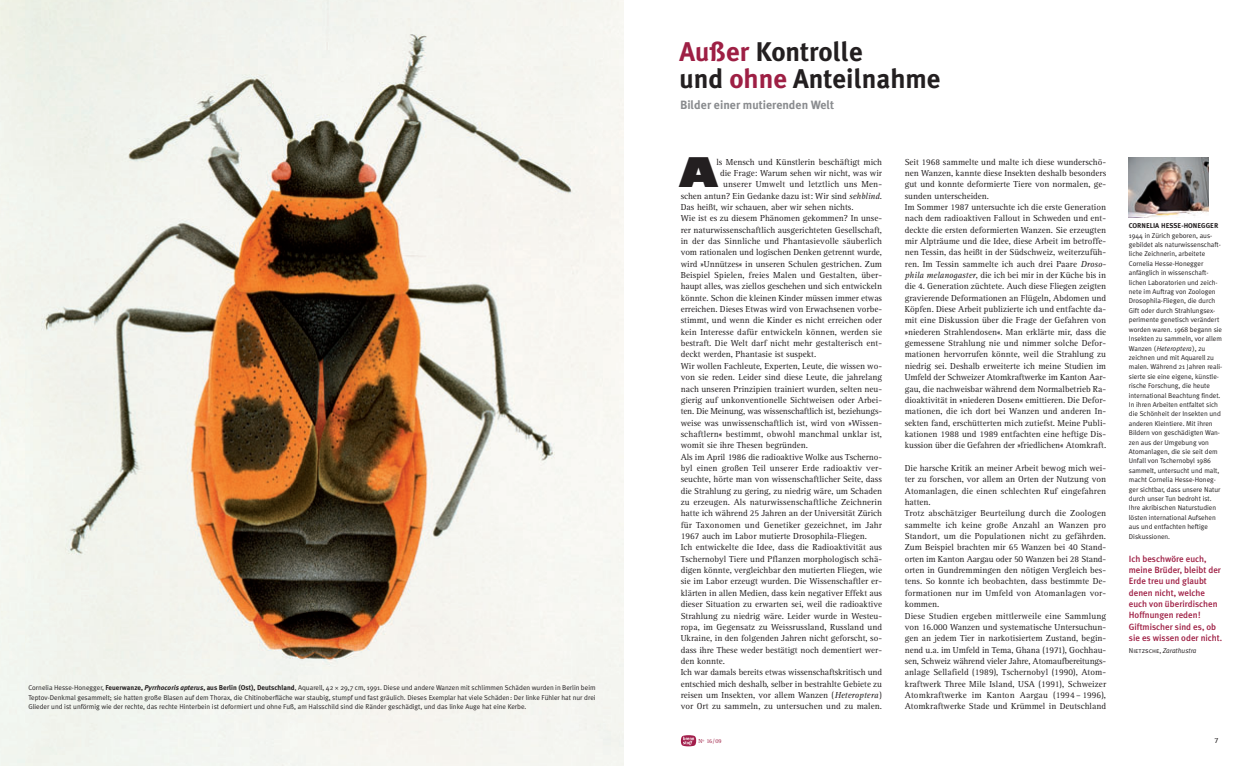
<style>
.page{position:relative;width:1248px;height:766px;background:#fff}
.page>*{position:absolute;margin:0;border:0;box-sizing:border-box;transform-origin:0 0}
.t1{font:800 40px "Gill Sans";color:#231f20}
.t2{font:700 27px/27px "Meta Plus";color:#231f20}
.t3{font:700 12px "Meta Plus";color:#8a8c8f}
.t4{font:9px/11.3px "Rotis Serif";color:#231f20}
.t5{font:500 9px/11.3px "Meta Plus";color:#9e1f44}
.t6{font:8px "Rotis Serif";color:#231f20}
.t7{font:7px/9.4px "Meta Plus Normal";color:#231f20}
.t8{font:700 7px "Meta Plus";color:#231f20}
.t9{font:italic 7px "Meta Plus Normal";color:#231f20}
.t10{font:6px "Rotis Serif";color:#9e1f44}
.s1{font-family:"Meta Plus";font-weight:700}
.s2{font-family:"Meta Plus";font-weight:700;font-style:italic}
.s3{font-family:"The Sans Semi Light Expert"}
.s4{color:#9e1f44}
.s5{font-style:italic}
.s6{font-family:"Meta Plus Normal Caps";font-style:normal}
</style>
<div class="page">
<svg style="left:680px;top:735px;width:16px;height:11px"></svg>
<img style="left:0;top:0;width:624px;height:765px">
<img style="left:1128px;top:157px;width:80px;height:60px">
<p class="t7" style="left:28px;top:683px;width:568px;text-align:justify">Cornelia Hesse-Honegger, <span class="s1">Feuerwanze,</span> <span class="s2">Pyrrhocoris apterus</span><span class="s1">, aus Berlin (Ost), Deutschland</span>, Aquarell, 42 <span class="s3">*</span> 29,7 cm, 1991. Diese und andere Wanzen mit schlimmen Schäden wurden in Berlin beim Teptov-Denkmal gesammelt; sie hatten große Blasen auf dem Thorax, die Chitinoberfläche war staubig, stumpf und fast gräulich. Dieses Exemplar hat viele Schä den: Der linke Fühler hat nur drei Glieder und ist unförmig wie der rechte, das rechte Hinterbein ist deformiert und ohne Fuß, am Halsschild sind die Ränder geschädigt, und das linke Auge hat eine Kerbe.</p>
<h2 class="t2" style="left:679px;top:40px;width:263px"><span class="s4">Außer</span> Kontrolle<br>und <span class="s4">ohne</span> Anteilnahme</h2>
<h3 class="t3" style="left:680px;top:100px;width:156px">Bilder einer mutierenden Welt</h3>
<h1 class="t1" style="left:678px;top:156px;width:41px">A</h1>
<p class="t4" style="left:716px;top:157px;width:167px">ls Mensch und Künstlerin beschäftigt mich</p>
<p class="t4" style="left:720px;top:168px;width:163px">die Frage: Warum sehen wir nicht, was wir</p>
<p class="t4" style="left:723px;top:179px;width:160px">unserer Umwelt und letztlich uns Men -</p>
<p class="t4" style="left:680px;top:191px;width:203px">schen antun? Ein Gedanke dazu ist: Wir sind <span class="s5">sehblind</span>.</p>
<p class="t4" style="left:680px;top:202px;width:174px">Das heißt, wir schauen, aber wir sehen nichts.</p>
<p class="t4" style="left:680px;top:213px;width:203px">Wie ist es zu diesem Phänomen gekommen? In unse-</p>
<p class="t4" style="left:680px;top:225px;width:203px">rer naturwissenschaftlich ausgerichteten Gesellschaft,</p>
<p class="t4" style="left:680px;top:236px;width:203px">in der das Sinnliche und Phantasievolle säuberlich</p>
<p class="t4" style="left:680px;top:247px;width:203px">vom rationalen und logischen Denken getrennt wurde,</p>
<p class="t4" style="left:680px;top:259px;width:203px">wird »Unnützes« in unseren Schulen gestrichen. Zum</p>
<p class="t4" style="left:680px;top:270px;width:203px">Beispiel Spielen, freies Malen und Gestalten, über-</p>
<p class="t4" style="left:680px;top:281px;width:203px">haupt alles, was ziellos geschehen und sich entwickeln</p>
<p class="t4" style="left:680px;top:293px;width:203px">könnte. Schon die kleinen Kinder müssen immer etwas</p>
<p class="t4" style="left:680px;top:304px;width:203px">er reichen. Dieses Etwas wird von Erwachsenen vorbe-</p>
<p class="t4" style="left:680px;top:315px;width:203px">stimmt, und wenn die Kinder es nicht erreichen oder</p>
<p class="t4" style="left:680px;top:327px;width:203px">kein Inte resse dafür entwickeln können, werden sie</p>
<p class="t4" style="left:680px;top:338px;width:203px">be straft. Die Welt darf nicht mehr gestalterisch ent-</p>
<p class="t4" style="left:680px;top:349px;width:137px">deckt werden, Phantasie ist suspekt.</p>
<p class="t4" style="left:680px;top:361px;width:203px">Wir wollen Fachleute, Experten, Leute, die wissen wo -</p>
<p class="t4" style="left:680px;top:372px;width:203px">von sie reden. Leider sind diese Leute, die jahrelang</p>
<p class="t4" style="left:680px;top:383px;width:203px">nach unseren Prinzipien trainiert wurden, selten neu-</p>
<p class="t4" style="left:680px;top:395px;width:203px">gierig auf unkonventionelle Sichtweisen oder Arbei -</p>
<p class="t4" style="left:680px;top:406px;width:203px">ten. Die Meinung, was wissenschaftlich ist, beziehungs -</p>
<p class="t4" style="left:680px;top:417px;width:203px">weise was unwissenschaftlich ist, wird von »Wissen -</p>
<p class="t4" style="left:680px;top:429px;width:203px">schaftlern« bestimmt, obwohl manchmal unklar ist,</p>
<p class="t4" style="left:680px;top:440px;width:129px">wo mit sie ihre Thesen begründen.</p>
<p class="t4" style="left:680px;top:451px;width:203px">Als im April 1986 die radioaktive Wolke aus Tscherno -</p>
<p class="t4" style="left:680px;top:463px;width:203px">byl einen großen Teil unserer Erde radioaktiv ver-</p>
<p class="t4" style="left:680px;top:474px;width:203px">seuchte, hörte man von wissenschaftlicher Seite, dass</p>
<p class="t4" style="left:680px;top:485px;width:203px">die Strahlung zu gering, zu niedrig wäre, um Schaden</p>
<p class="t4" style="left:680px;top:497px;width:203px">zu erzeugen. Als naturwissenschaftliche Zeichnerin</p>
<p class="t4" style="left:680px;top:508px;width:203px">hatte ich während 25 Jahren an der Universität Zürich</p>
<p class="t4" style="left:680px;top:519px;width:203px">für Taxonomen und Genetiker gezeichnet, im Jahr</p>
<p class="t4" style="left:680px;top:531px;width:188px">1967 auch im Labor mutierte Drosophila-Fliegen.</p>
<p class="t4" style="left:680px;top:542px;width:203px">Ich entwickelte die Idee, dass die Radioaktivität aus</p>
<p class="t4" style="left:680px;top:553px;width:203px">Tschernobyl Tiere und Pflanzen morphologisch schä-</p>
<p class="t4" style="left:680px;top:565px;width:203px">digen könnte, vergleichbar den mutierten Fliegen, wie</p>
<p class="t4" style="left:680px;top:576px;width:203px">sie im Labor erzeugt wurden. Die Wissenschaftler er -</p>
<p class="t4" style="left:680px;top:587px;width:203px">klärten in allen Medien, dass kein negativer Effekt aus</p>
<p class="t4" style="left:680px;top:599px;width:203px">dieser Situation zu erwarten sei, weil die radioaktive</p>
<p class="t4" style="left:680px;top:610px;width:203px">Strahlung zu niedrig wäre. Leider wurde in Westeu -</p>
<p class="t4" style="left:680px;top:621px;width:203px">ropa, im Gegensatz zu Weissrussland, Russland und</p>
<p class="t4" style="left:680px;top:633px;width:203px">Ukra ine, in den folgenden Jahren nicht geforscht, so -</p>
<p class="t4" style="left:680px;top:644px;width:203px">dass ihre These weder bestätigt noch dementiert wer-</p>
<p class="t4" style="left:680px;top:656px;width:46px">den konnte.</p>
<p class="t4" style="left:680px;top:667px;width:203px">Ich war damals bereits etwas wissenschaftskritisch und</p>
<p class="t4" style="left:680px;top:678px;width:203px">entschied mich deshalb, selber in bestrahlte Gebiete zu</p>
<p class="t4" style="left:680px;top:690px;width:203px">reisen um Insekten, vor allem Wanzen (<span class="s5">Heteroptera</span>)</p>
<p class="t4" style="left:680px;top:701px;width:203px">vor Ort zu sammeln, zu untersuchen und zu malen.</p>
<p class="t4" style="left:904px;top:157px;width:203px">Seit 1968 sammelte und malte ich diese wunderschö&shy;nen Wanzen, kannte diese Insekten deshalb besonders gut und konnte deformierte Tiere von normalen, ge - sunden unterscheiden.<br>Im Sommer 1987 untersuchte ich die erste Generation nach dem radioaktiven Fallout in Schweden und ent&shy;deckte die ersten deformierten Wanzen. Sie erzeugten mir Alpträume und die Idee, diese Arbeit im betroffe&shy;nen Tessin, das heißt in der Südschweiz, weiterzufüh&shy;ren. Im Tessin sammelte ich auch drei Paare <span class="s5">Droso - phila melanogaster</span>, die ich bei mir in der Küche bis in die 4. Generation züchtete. Auch diese Fliegen zeigten gravierende Deformationen an Flügeln, Abdomen und Köpfen. Diese Arbeit publizierte ich und entfachte da - mit eine Diskussion über die Frage der Gefahren von »niederen Strahlendosen«. Man erklärte mir, dass die ge messene Strahlung nie und nimmer solche De for - mationen hervorrufen könnte, weil die Strahlung zu niedrig sei. Deshalb erweiterte ich meine Studien im Umfeld der Schweizer Atomkraftwerke im Kanton Aar - gau, die nachweisbar während dem Normalbetrieb Ra - dioaktivität in »niederen Dosen« emittieren. Die Defor - mationen, die ich dort bei Wanzen und anderen In - sek ten fand, erschütterten mich zutiefst. Meine Publi - kationen 1988 und 1989 entfachten eine heftige Dis - kus sion über die Gefahren der »friedlichen« Atomkraft.</p>
<p class="t4" style="left:904px;top:463px;width:203px">Die harsche Kritik an meiner Arbeit bewog mich wei&shy;ter zu forschen, vor allem an Orten der Nutzung von Atomanlagen, die einen schlechten Ruf eingefahren hatten.<br>Trotz abschätziger Beurteilung durch die Zoologen sammelte ich keine große Anzahl an Wanzen pro Stand ort, um die Populationen nicht zu gefährden.<br>Zum Beispiel brachten mir 65 Wanzen bei 40 Stand - orten im Kanton Aargau oder 50 Wanzen bei 28 Stand - orten in Gundremmingen den nötigen Vergleich bes - tens. So konnte ich beobachten, dass bestimmte De - formationen nur im Umfeld von Atomanlagen vor&shy;kommen.<br>Diese Studien ergeben mittlerweile eine Sammlung von 16.000 Wanzen und systematische Untersu chun - gen an jedem Tier in narkotisiertem Zustand, begin&shy;nend u.a. im Umfeld in Tema, Ghana (1971), Goch hau - sen, Schweiz während vieler Jahre, Atomaufberei tungs - anlage Sellafield (1989), Tschernobyl (1990), Atom - kraftwerk Three Mile Island, USA (1991), Schweizer Atomkraftwerke im Kanton Aargau (1994 – 1996), Atom kraftwerke Stade und Krümmel in Deutschland</p>
<p class="t8" style="left:1128px;top:223px;width:91px">CORNELIA HESSE-HONEGGER</p>
<p class="t7" style="left:1128px;top:231px;width:95px">1944 in Zürich geboren, aus - gebildet als naturwissenschaft&shy;liche Zeichnerin, arbeitete<br>Cornelia Hesse-Honegger anfänglich in wissenschaft&shy;lichen Laboratorien und zeich&shy;nete im Auftrag von Zoologen<br>Drosophila-Fliegen, die durch<br>Gift oder durch Strahlungsex - pe ri mente genetisch verändert worden waren. 1968 begann sie<br>Insekten zu sammeln, vor allem<br>Wanzen (<span class="s5">Heteroptera</span>), zu zeichnen und mit Aquarell zu malen. Während 21 Jahren reali&shy;sierte sie eine eigene, künstle&shy;rische Forschung, die heute international Beachtung findet.<br>In ihren Arbeiten entfaltet sich die Schönheit der Insekten und anderen Kleintiere. Mit ihren<br>Bildern von geschädigten Wan - zen aus der Umgebung von<br>Atomanlagen, die sie seit dem<br>Unfall von Tschernobyl 1986 sammelt, untersucht und malt, macht Cornelia Hesse-Honeg - ger sichtbar, dass unsere Natur durch unser Tun bedroht ist.<br>Ihre akribischen Naturstudien lösten international Aufsehen aus und entfachten heftige<br>Diskussionen.</p>
<p class="t5" style="left:1128px;top:553px;width:95px">Ich beschwöre euch, meine Brüder, bleibt der<br>Erde treu und glaubt denen nicht, welche euch von überirdischen<br>Hoffnungen reden!<br>Giftmischer sind es, ob sie es wissen oder nicht.</p>
<p class="t9" style="left:1128px;top:647px;width:69px"><span class="s6">Nietzsche,</span> Zarathustra</p>
<p class="t10" style="left:698px;top:738px;width:24px">Nº 16/09</p>
<p class="t6" style="left:1214px;top:737px;width:6px">7</p>
</div>
